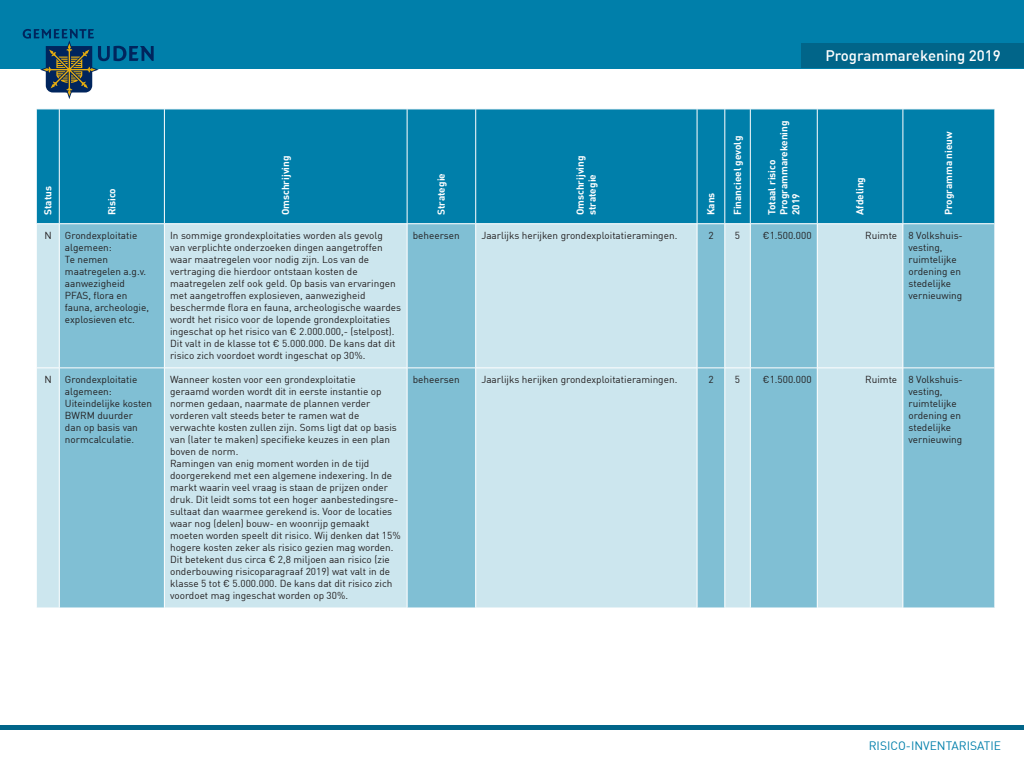
<style>
.page{position:relative;width:1024px;height:768px;background:#fff}
.page>*{position:absolute;margin:0;border:0;box-sizing:border-box;transform-origin:0 0}
.t1{font:500 15px "DIN";color:#fff}
.t2{font:12px "DIN";color:#007faa}
.Body{font:10px/12px "DIN";color:#231f20}
.Body-2{font:700 10px/12px "DIN";color:#fff}
</style>
<div class="page">
<hr style="left:0;top:726px;width:1024px;height:4px;background:#016589">
<div style="left:0;top:0;width:1024px;height:68px;background:#007faa"></div>
<div style="left:801px;top:43px;width:223px;height:25px;background:#016589"></div>
<svg style="left:23px;top:29px;width:131px;height:70px"></svg>
<div style="left:37px;top:110px;width:957px;height:113px;background:#007faa"></div>
<div style="left:37px;top:224px;width:22px;height:384px;background:#cce6ee"></div>
<svg style="left:60px;top:224px;width:934px;height:384px;background:#acd5e3"></svg>
<div style="left:818px;top:224px;width:85px;height:384px;background:#cce6ee"></div>
<hr style="left:164px;top:224px;width:1px;height:144px;background:#fff">
<hr style="left:407px;top:224px;width:1px;height:144px;background:#fff">
<hr style="left:475px;top:224px;width:1px;height:144px;background:#fff">
<hr style="left:697px;top:224px;width:1px;height:144px;background:#fff">
<hr style="left:725px;top:224px;width:1px;height:144px;background:#fff">
<hr style="left:750px;top:224px;width:1px;height:144px;background:#fff">
<hr style="left:164px;top:368px;width:1px;height:240px;background:#fff">
<hr style="left:407px;top:368px;width:1px;height:240px;background:#fff">
<hr style="left:475px;top:368px;width:1px;height:240px;background:#fff">
<hr style="left:697px;top:368px;width:1px;height:240px;background:#fff">
<hr style="left:725px;top:368px;width:1px;height:240px;background:#fff">
<hr style="left:750px;top:368px;width:1px;height:240px;background:#fff">
<hr style="left:59px;top:109px;width:1px;height:114px;background:#fff">
<hr style="left:164px;top:109px;width:1px;height:114px;background:#fff">
<hr style="left:407px;top:109px;width:1px;height:114px;background:#fff">
<hr style="left:475px;top:109px;width:1px;height:114px;background:#fff">
<hr style="left:697px;top:109px;width:1px;height:114px;background:#fff">
<hr style="left:725px;top:109px;width:1px;height:114px;background:#fff">
<hr style="left:750px;top:109px;width:1px;height:114px;background:#fff">
<hr style="left:817px;top:109px;width:1px;height:114px;background:#fff">
<hr style="left:903px;top:109px;width:1px;height:114px;background:#fff">
<svg style="left:37px;top:109px;width:22px;height:1px"></svg>
<svg style="left:37px;top:223px;width:22px;height:1px"></svg>
<svg style="left:697px;top:109px;width:53px;height:1px"></svg>
<svg style="left:697px;top:223px;width:53px;height:1px"></svg>
<svg style="left:37px;top:368px;width:22px;height:1px"></svg>
<hr style="left:59px;top:368px;width:105px;height:1px;background:#fff">
<hr style="left:164px;top:368px;width:243px;height:1px;background:#fff">
<hr style="left:407px;top:368px;width:69px;height:1px;background:#fff">
<svg style="left:697px;top:368px;width:53px;height:1px"></svg>
<hr style="left:750px;top:368px;width:67px;height:1px;background:#fff">
<hr style="left:903px;top:368px;width:91px;height:1px;background:#fff">
<hr style="left:476px;top:368px;width:221px;height:1px;background:#fff">
<hr style="left:817px;top:224px;width:1px;height:144px;background:#fff">
<hr style="left:903px;top:224px;width:1px;height:144px;background:#fff">
<hr style="left:817px;top:368px;width:1px;height:240px;background:#fff">
<hr style="left:903px;top:368px;width:1px;height:240px;background:#fff">
<hr style="left:817px;top:368px;width:86px;height:1px;background:#fff">
<p class="Body-2" style="left:42px;top:215px;width:30px;rotate:-90deg">Status</p>
<p class="Body-2" style="left:105px;top:215px;width:29px;rotate:-90deg">Risico</p>
<p class="Body-2" style="left:279px;top:215px;width:61px;rotate:-90deg">Omschrijving</p>
<p class="Body-2" style="left:435px;top:215px;width:43px;rotate:-90deg">Strategie</p>
<p class="Body-2" style="left:574px;top:215px;width:61px;rotate:-90deg">Omschrijving strategie</p>
<p class="Body-2" style="left:704px;top:215px;width:24px;rotate:-90deg">Kans</p>
<p class="Body-2" style="left:731px;top:215px;width:81px;rotate:-90deg">Financieel gevolg</p>
<p class="Body-2" style="left:765px;top:215px;width:96px;rotate:-90deg">Totaal risico<br>Programmarekening<br>2019</p>
<h1 class="t1" style="left:825px;top:46px;width:177px">Programmarekening 2019</h1>
<p class="Body-2" style="left:854px;top:215px;width:40px;rotate:-90deg">Afdeling</p>
<p class="Body-2" style="left:942px;top:215px;width:85px;rotate:-90deg">Programma nieuw</p>
<p class="Body" style="left:44px;top:230px;width:9px">N</p>
<p class="Body" style="left:65px;top:230px;width:86px">Grondexploitatie algemeen:<br>Te nemen maatregelen a.g.v. aanwezigheid<br>PFAS, flora en fauna, archeologie, explosieven etc.</p>
<p class="Body" style="left:170px;top:230px;width:232px">In sommige grondexploitaties worden als gevolg<br>van verplichte onderzoeken dingen aangetroffen waar maatregelen voor nodig zijn. Los van de vertraging die hierdoor ontstaan kosten de maatregelen zelf ook geld. Op basis van ervaringen met aangetroffen explosieven, aanwezigheid beschermde flora en fauna, archeologische waardes wordt het risico voor de lopende grondexploitaties ingeschat op het risico van € 2.000.000,- (stelpost).<br>Dit valt in de klasse tot € 5.000.000. De kans dat dit risico zich voordoet wordt ingeschat op 30%.</p>
<p class="Body" style="left:413px;top:230px;width:48px">beheersen</p>
<p class="Body" style="left:481px;top:230px;width:197px">Jaarlijks herijken grondexploitatieramingen.</p>
<p class="Body" style="left:708px;top:230px;width:7px">2</p>
<p class="Body" style="left:735px;top:230px;width:7px">5</p>
<p class="Body" style="left:763px;top:230px;width:50px">€1.500.000</p>
<p class="Body" style="left:865px;top:230px;width:34px">Ruimte</p>
<p class="Body" style="left:909px;top:230px;width:56px">8 Volkshuis&shy;vesting, ruimtelijke ordening en stedelijke vernieuwing</p>
<p class="Body" style="left:44px;top:374px;width:9px">N</p>
<p class="Body" style="left:65px;top:374px;width:89px">Grondexploitatie algemeen:<br>Uiteindelijke kosten<br>BWRM duurder<br>dan op basis van normcalculatie.</p>
<p class="Body" style="left:170px;top:374px;width:232px">Wanneer kosten voor een grondexploitatie<br>geraamd worden wordt dit in eerste instantie op normen gedaan, naarmate de plannen verder vorderen valt steeds beter te ramen wat de verwachte kosten zullen zijn. Soms ligt dat op basis van (later te maken) specifieke keuzes in een plan boven de norm.<br>Ramingen van enig moment worden in de tijd doorgerekend met een algemene indexering. In de markt waarin veel vraag is staan de prijzen onder druk. Dit leidt soms tot een hoger aanbestedingsre&shy;sultaat dan waarmee gerekend is. Voor de locaties waar nog (delen) bouw- en woonrijp gemaakt moeten worden speelt dit risico. Wij denken dat 15% hogere kosten zeker als risico gezien mag worden.<br>Dit betekent dus circa € 2,8 miljoen aan risico (zie onderbouwing risicoparagraaf 2019) wat valt in de klasse 5 tot € 5.000.000. De kans dat dit risico zich voordoet mag ingeschat worden op 30%.</p>
<p class="Body" style="left:413px;top:374px;width:48px">beheersen</p>
<p class="Body" style="left:481px;top:374px;width:197px">Jaarlijks herijken grondexploitatieramingen.</p>
<p class="Body" style="left:708px;top:374px;width:7px">2</p>
<p class="Body" style="left:735px;top:374px;width:7px">5</p>
<p class="Body" style="left:763px;top:374px;width:50px">€1.500.000</p>
<p class="Body" style="left:865px;top:374px;width:34px">Ruimte</p>
<p class="Body" style="left:909px;top:374px;width:56px">8 Volkshuis&shy;vesting, ruimtelijke ordening en stedelijke vernieuwing</p>
<p class="t2" style="left:869px;top:739px;width:134px">RISICO-INVENTARISATIE</p>
</div>
